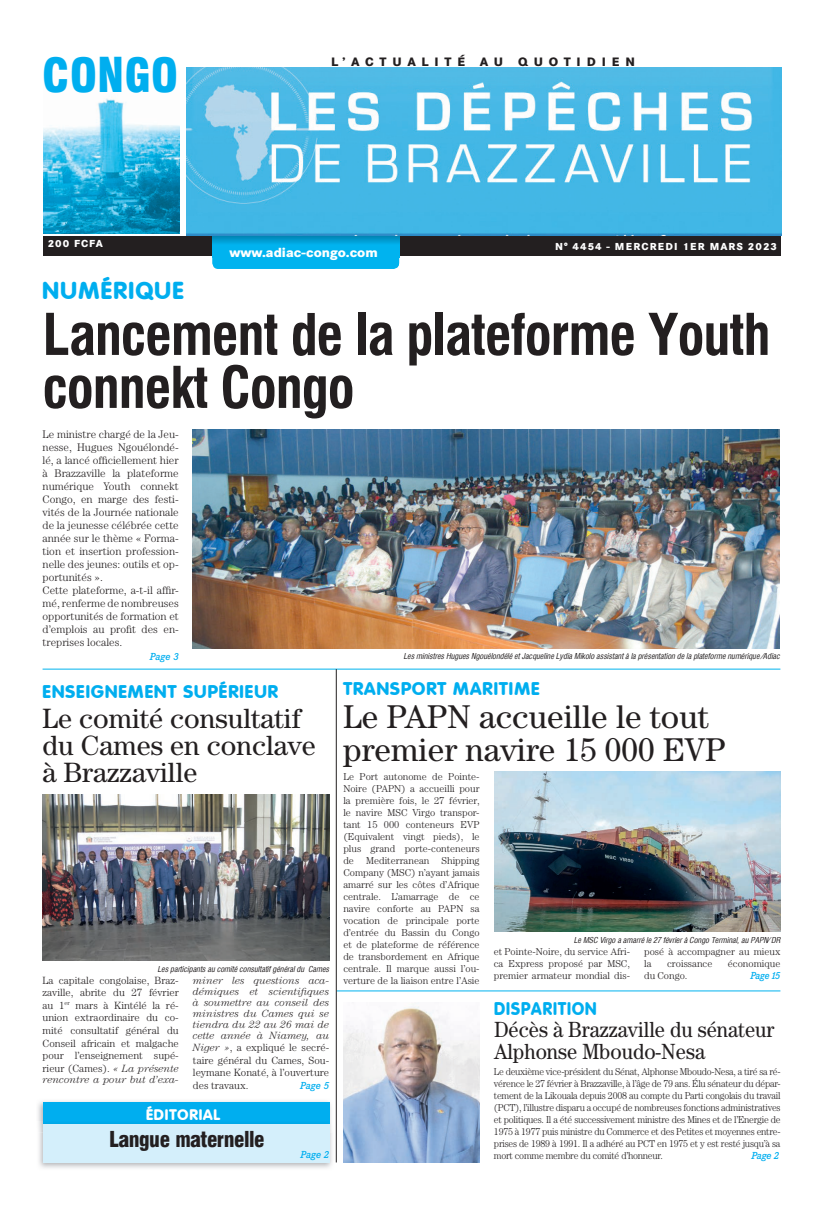
<style>
.page{position:relative;width:823px;height:1205px;background:#fff}
.page>*{position:absolute;margin:0;border:0;box-sizing:border-box;transform-origin:0 0}
.t1{font:700 56px/53px "Corporate Condensed";letter-spacing:-.02em;color:#231f20}
.t2{font:900 46px "Corporate Condensed";color:#00aeef}
.t3{font:33px/33px "Century";color:#231f20}
.t4{font:28px/27px "Century";color:#231f20}
.t5{font:800 24px "Corporate Rounded";letter-spacing:.06em;color:#00aeef}
.t6{font:22px/22px "Century";color:#231f20;scale:.92 1}
.t7{font:900 21px "Corporate Condensed";letter-spacing:-.025em;color:#231f20}
.t8{font:800 18px "Corporate Rounded";letter-spacing:.06em;color:#00aeef}
.t9{font:800 18px "Corporate Rounded";letter-spacing:.06em;color:#00aeef;scale:.92 1}
.t10{font:800 15px "Corporate Rounded";letter-spacing:.06em;color:#fff}
.t11{font:800 13px "Corporate SBQ";color:#fff}
.t12{font:800 12px "Corporate SBQ";letter-spacing:.485em;color:#231f20}
.t13{font:300 11px/13px "Century";color:#231f20}
.t14{font:300 10.5px/12.6px "Century";color:#231f20;text-align:justify}
.t15{font:italic 300 10.5px/11px "Century";color:#231f20;text-align:justify}
.t16{font:300 10px/12px "Century";color:#231f20;text-align:justify}
.t17{font:300 10px/12px "Century";color:#231f20;text-align:justify;scale:.95 1}
.t18{font:800 10px "Corporate SBQ";letter-spacing:.1em;color:#fff}
.t19{font:italic 500 10px "Corporate EBQ";color:#00aeef}
.t20{font:italic 500 10px "Corporate EBQ";color:#00aeef;scale:.95 1}
.t21{font:italic 8px "Corporate Condensed";color:#231f20}
.s1{font-style:italic}
</style>
<div class="page">
<div style="left:43px;top:236px;width:737px;height:19px;background:#231f20"></div>
<img style="left:43px;top:98px;width:136px;height:135px">
<img style="left:186px;top:67px;width:594px;height:169px">
<div style="left:212px;top:257px;width:187px;height:12px;background:#00b3ef"></div>
<svg style="left:212px;top:236px;width:187px;height:21px;background:#00a8e1"></svg>
<img style="left:38px;top:1101px;width:293px;height:20px">
<div style="left:43px;top:1102px;width:286px;height:22px;background:#00aeef"></div>
<img style="left:39px;top:1132px;width:293px;height:36px">
<img style="left:38px;top:1121px;width:294px;height:11px">
<img style="left:43px;top:1121px;width:286px;height:3px">
<div style="left:44px;top:1124px;width:286px;height:38px;background:#d4effb"></div>
<img style="left:193px;top:429px;width:586px;height:219px">
<hr style="left:43px;top:668px;width:737px;height:1px;background:#00b3ef">
<img style="left:494px;top:772px;width:286px;height:160px">
<hr style="left:336px;top:990px;width:444px;height:1px;background:#00b3ef">
<img style="left:343px;top:1006px;width:136px;height:156px">
<img style="left:43px;top:795px;width:286px;height:165px">
<hr style="left:335px;top:669px;width:1px;height:493px;background:#231f20">
<h2 class="t2" style="left:42px;top:48px;width:137px">CONGO</h2>
<p class="t12" style="left:331px;top:54px;width:305px">L’ACTUALITÉ AU QUOTIDIEN</p>
<p class="t18" style="left:48px;top:237px;width:57px">200 FCFA</p>
<h3 class="t11" style="left:229px;top:245px;width:150px">www.adiac-congo.com</h3>
<p class="t18" style="left:555px;top:240px;width:223px">N° 4454 - MERCREDI 1ER MARS 2023</p>
<h3 class="t5" style="left:43px;top:276px;width:142px">NUMÉRIQUE</h3>
<h1 class="t1" style="left:43px;top:308px;width:729px">Lancement de la plateforme Youth connekt Congo</h1>
<p class="t13" style="left:43px;top:428px;width:138px">Le ministre chargé de la Jeu&shy;nesse, Hugues Ngouélondé&shy;lé, a lancé officiellement hier à Brazzaville la plateforme numérique Youth connekt<br>Congo, en marge des festi&shy;vités de la Journée nationale de la jeunesse célébrée cette année sur le thème « Forma&shy;tion et insertion profession&shy;nelle des jeunes: outils et op&shy;portunités ».<br>Cette plateforme, a-t-il affir&shy;mé, renferme de nombreuses opportunités de formation et d’emplois au profit des en&shy;treprises locales.</p>
<p class="t19" style="left:150px;top:651px;width:30px">Page 3</p>
<h3 class="t8" style="left:43px;top:681px;width:237px">ENSEIGNEMENT SUPÉRIEUR</h3>
<h3 class="t4" style="left:43px;top:704px;width:275px">Le comité consultatif du Cames en conclave à Brazzaville</h3>
<p class="t21" style="left:157px;top:964px;width:173px">Les participants au comité consultatif général du Cames</p>
<p class="t14" style="left:43px;top:973px;width:138px">La capitale congolaise, Braz&shy;zaville, abrite du 27 février au 1<sup>er</sup> mars à Kintélé la ré&shy;union extraordinaire du co&shy;mité consultatif général du Conseil africain et malgache pour l’enseignement supé&shy;rieur (Cames). <span class="s1">« La présente</span></p>
<p class="t15" style="left:43px;top:1074px;width:138px">rencontre a pour but d’exa-</p>
<p class="t15" style="left:193px;top:974px;width:138px">miner les questions aca&shy;démiques et scientifiques à soumettre au conseil des ministres du Cames qui se tiendra du 22 au 26 mai de cette année à Niamey, au</p>
<p class="t14" style="left:193px;top:1041px;width:138px"><span class="s1">Niger »</span>, a expliqué le secré&shy;taire général du Cames, Sou&shy;leymane Konaté, à l’ouverture des travaux.</p>
<p class="t19" style="left:300px;top:1079px;width:30px">Page 5</p>
<h3 class="t10" style="left:146px;top:1106px;width:75px">ÉDITORIAL</h3>
<h3 class="t7" style="left:109px;top:1127px;width:157px">Langue maternelle</h3>
<p class="t19" style="left:300px;top:1149px;width:30px">Page 2</p>
<p class="t21" style="left:403px;top:651px;width:377px">Les ministres Hugues Ngouélondélé et Jacqueline Lydia Mikolo assistant à la présentation de la plateforme numérique /Adiac</p>
<h3 class="t8" style="left:343px;top:677px;width:197px">TRANSPORT MARITIME</h3>
<h3 class="t3" style="left:343px;top:699px;width:383px">Le PAPN accueille le tout premier navire 15 000 EVP</h3>
<p class="t16" style="left:343px;top:770px;width:138px">Le Port autonome de Pointe-Noire (PAPN) a accueilli pour la première fois, le 27 février, le navire MSC Virgo transpor&shy;tant 15 000 conteneurs EVP (Equivalent vingt pieds), le plus grand porte-conteneurs de Mediterranean Shipping Company (MSC) n’ayant jamais amarré sur les côtes d’Afrique centrale. L’amarrage de ce navire conforte au PAPN sa vocation de principale porte d’entrée du Bassin du Congo et de plateforme de référence de transbordement en Afrique centrale. Il marque aussi l’ou&shy;verture de la liaison entre l’Asie</p>
<p class="t21" style="left:573px;top:935px;width:208px">Le MSC Virgo a amarré le 27 février à Congo Terminal, au PAPN/ DR</p>
<p class="t16" style="left:493px;top:945px;width:138px">et Pointe-Noire, du service Afri&shy;ca Express proposé par MSC, premier armateur mondial dis-</p>
<p class="t16" style="left:643px;top:945px;width:138px">posé à accompagner au mieux la</p>
<p class="t16" style="left:666px;top:957px;width:47px">croissance</p>
<p class="t16" style="left:727px;top:957px;width:54px">économique</p>
<p class="t16" style="left:643px;top:969px;width:45px">du Congo.</p>
<p class="t20" style="left:750px;top:969px;width:33px">Page 15</p>
<h3 class="t9" style="left:493px;top:998px;width:113px">DISPARITION</h3>
<h3 class="t6" style="left:493px;top:1018px;width:306px">Décès à Brazzaville du sénateur<br>Alphonse Mboudo-Nesa</h3>
<p class="t17" style="left:493px;top:1066px;width:303px">Le deuxième vice-président du Sénat, Alphonse Mboudo-Nesa, a tiré sa ré&shy;vérence le 27 février à Brazzaville, à l’âge de 79 ans. Élu sénateur du dépar&shy;tement de la Likouala depuis 2008 au compte du Parti congolais du travail (PCT), l’illustre disparu a occupé de nombreuses fonctions administratives et politiques. Il a été successivement ministre des Mines et de l’Energie de 1975 à 1977 puis ministre du Commerce et des Petites et moyennes entre&shy;prises de 1989 à 1991. Il a adhéré au PCT en 1975 et y est resté jusqu’à sa mort comme membre du comité d’honneur.</p>
<p class="t19" style="left:751px;top:1150px;width:29px">Page 2</p>
</div>
